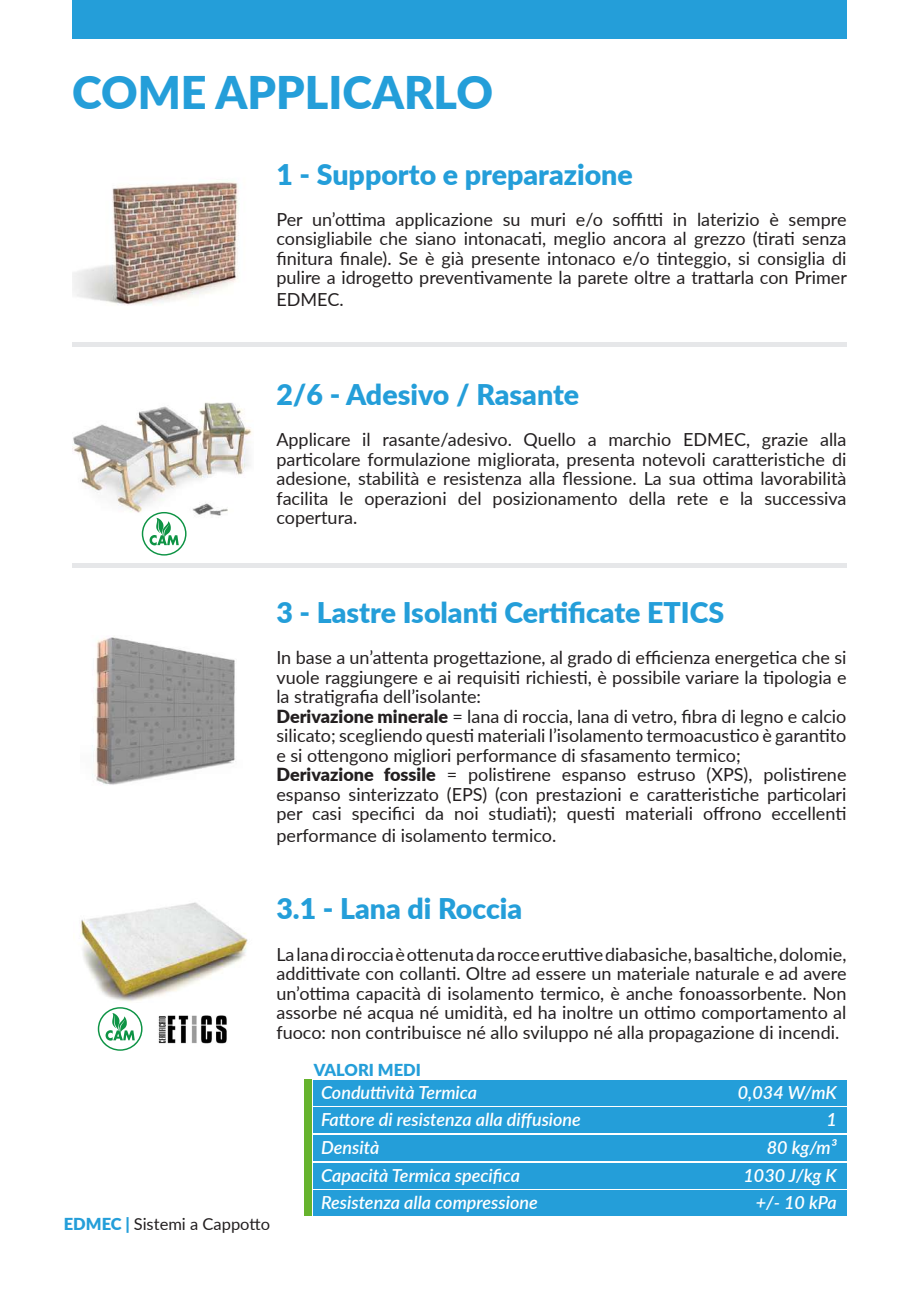
<style>
.page{position:relative;width:919px;height:1289px;background:#fff}
.page>*{position:absolute;margin:0;border:0;box-sizing:border-box;transform-origin:0 0}
.t1{font:900 45px "Lato";color:#249ed9}
.t2{font:900 28.5px "Lato";color:#249ed9}
.t3{font:18px/19.5px "Lato";color:#231f20;text-align:justify}
.t4{font:italic 600 18px/27.6px "Lato";color:#fff}
.t5{font:16.5px "Lato";color:#231f20}
.t6{font:900 16.5px "Lato";color:#249ed9}
.s1{font-weight:900}
.s2{font-weight:900;color:#249ed9}
</style>
<div class="page">
<div style="left:72px;top:0;width:774px;height:38px;background:#249ed9"></div>
<img style="left:92px;top:636px;width:144px;height:149px">
<img style="left:72px;top:402px;width:180px;height:114px">
<div style="left:314px;top:1079px;width:532px;height:26px;background:#249ed9"></div>
<div style="left:314px;top:1107px;width:532px;height:25px;background:#249ed9"></div>
<div style="left:314px;top:1135px;width:532px;height:25px;background:#249ed9"></div>
<div style="left:314px;top:1162px;width:532px;height:26px;background:#249ed9"></div>
<div style="left:314px;top:1190px;width:532px;height:25px;background:#249ed9"></div>
<div style="left:305px;top:1079px;width:7px;height:136px;background:#66b32e"></div>
<div style="left:72px;top:342px;width:774px;height:5px;background:#e6e7e9"></div>
<hr style="left:72px;top:563px;width:774px;height:4px;background:#e6e7e9">
<img style="left:72px;top:181px;width:167px;height:125px">
<img style="left:80px;top:902px;width:168px;height:100px">
<svg style="left:142px;top:512px;width:44px;height:43px"></svg>
<svg style="left:98px;top:1007px;width:44px;height:43px"></svg>
<img style="left:158px;top:1015px;width:69px;height:29px">
<h1 class="t1" style="left:72px;top:58px;width:422px">COME APPLICARLO</h1>
<h2 class="t2" style="left:276px;top:153px;width:358px">1 - Supporto e preparazione</h2>
<p class="t3" style="left:276px;top:209px;width:572px">Per un’ottima applicazione su muri e/o soffitti in laterizio è sempre consigliabile che siano intonacati, meglio ancora al grezzo (tirati senza finitura finale). Se è già presente intonaco e/o tinteggio, si consiglia di pulire a idrogetto preventivamente la parete oltre a trattarla con Primer</p>
<p class="t3" style="left:276px;top:289px;width:69px">EDMEC.</p>
<h2 class="t2" style="left:276px;top:373px;width:304px">2/6 - Adesivo / Rasante</h2>
<p class="t3" style="left:276px;top:429px;width:571px">Applicare il rasante/adesivo. Quello a marchio EDMEC, grazie alla particolare formulazione migliorata, presenta notevoli caratteristiche di adesione, stabilità e resistenza alla flessione. La sua ottima lavorabilità facilita le operazioni del posizionamento della rete e la successiva copertura.</p>
<h2 class="t2" style="left:276px;top:591px;width:449px">3 - Lastre Isolanti Certificate ETICS</h2>
<p class="t3" style="left:276px;top:647px;width:571px;text-align:left">In base a un’attenta progettazione, al grado di efficienza energetica che si vuole raggiungere e ai requisiti richiesti, è possibile variare la tipologia e la stratigrafia dell’isolante:<br><span class="s1">Derivazione minerale</span> = lana di roccia, lana di vetro, fibra di legno e calcio silicato; scegliendo questi materiali l’isolamento termoacustico è garantito e si ottengono migliori performance di sfasamento termico;<br><span class="s1">Derivazione fossile</span> = polistirene espanso estruso (XPS), polistirene espanso sinterizzato (EPS) (con prestazioni e caratteristiche particolari per casi specifici da noi studiati); questi materiali offrono eccellenti</p>
<p class="t3" style="left:276px;top:824px;width:281px">performance di isolamento termico.</p>
<h2 class="t2" style="left:276px;top:887px;width:247px">3.1 - Lana di Roccia</h2>
<p class="t3" style="left:276px;top:943px;width:571px">La lana di roccia è ottenuta da rocce eruttive diabasiche, basaltiche, dolomie, addittivate con collanti. Oltre ad essere un materiale naturale e ad avere un’ottima capacità di isolamento termico, è anche fonoassorbente. Non assorbe né acqua né umidità, ed ha inoltre un ottimo comportamento al fuoco: non contribuisce né allo sviluppo né alla propagazione di incendi.</p>
<p class="t6" style="left:314px;top:1057px;width:109px">VALORI MEDI</p>
<p class="t5" style="left:64px;top:1212px;width:208px"><span class="s2">EDMEC |</span> Sistemi a Cappotto</p>
<p class="t4" style="left:321px;top:1077px;width:261px">Conduttività Termica<br>Fattore di resistenza alla diffusione<br>Densità<br>Capacità Termica specifica<br>Resistenza alla compressione</p>
<p class="t4" style="left:737px;top:1077px;width:100px;text-align:right">0,034 W/mK<br>1<br>80 kg/m³<br>1030 J/kg K +/- 10 kPa</p>
</div>
